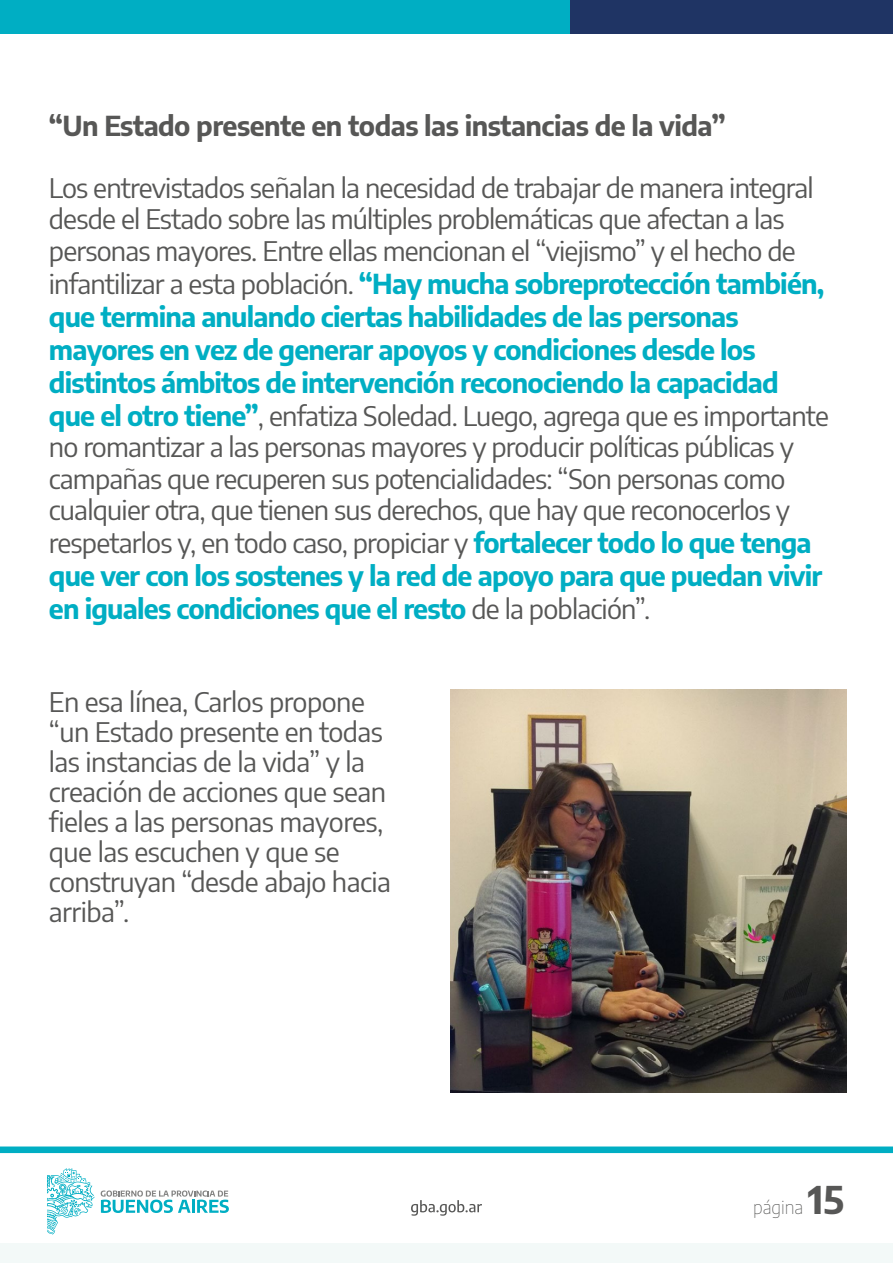
<style>
.page{position:relative;width:893px;height:1263px;background:#fff}
.page>*{position:absolute;margin:0;border:0;box-sizing:border-box;transform-origin:0 0}
.t1{font:27px/32.4px "Encode Sans";letter-spacing:-.03em;color:#575756}
.t2{font:700 27px "Encode Sans";letter-spacing:-.02em;color:#575756}
.t3{font:100 18px "Encode Sans";color:#575756}
.s1{font-weight:700;color:#00aec3}
.s2{font-weight:700;font-size:37.5px}
</style>
<div class="page">
<div style="left:570px;top:0;width:323px;height:33px;background:#1f3464"></div>
<div style="left:0;top:0;width:570px;height:33px;background:#00aec3"></div>
<svg style="left:0;top:1146px;width:893px;height:67px"></svg>
<svg style="left:101px;top:1190px;width:128px;height:23px"></svg>
<svg style="left:47px;top:1168px;width:47px;height:67px"></svg>
<svg style="left:411px;top:1200px;width:71px;height:16px"></svg>
<div style="left:0;top:1243px;width:893px;height:20px;background:#f3f9f8"></div>
<img style="left:451px;top:689px;width:395px;height:403px">
<p class="t2" style="left:49px;top:106px;width:678px">“Un Estado presente en todas las instancias de la vida”</p>
<p class="t1" style="left:49px;top:170px;width:781px">Los entrevistados señalan la necesidad de trabajar de manera integral desde el Estado sobre las múltiples problemáticas que afectan a las personas mayores. Entre ellas mencionan el “viejismo” y el hecho de infantilizar a esta población. <span class="s1">“Hay mucha sobreprotección también, que termina anulando ciertas habilidades de las personas mayores en vez de generar apoyos y condiciones desde los distintos ámbitos de intervención reconociendo la capacidad que el otro tiene”</span>, enfatiza Soledad. Luego, agrega que es importante no romantizar a las personas mayores y producir políticas públicas y campañas que recuperen sus potencialidades: “Son personas como cualquier otra, que tienen sus derechos, que hay que reconocerlos y respetarlos y, en todo caso, propiciar y <span class="s1">fortalecer todo lo que tenga que ver con los sostenes y la red de apoyo para que puedan vivir en iguales condiciones que el resto</span> de la población”.</p>
<p class="t1" style="left:49px;top:686px;width:344px;line-height:30px">En esa línea, Carlos propone “un Estado presente en todas las instancias de la vida” y la creación de acciones que sean fieles a las personas mayores, que las escuchen y que se construyan “desde abajo hacia arriba”.</p>
<p class="t3" style="left:753px;top:1195px;width:92px">página <span class="s2">15</span></p>
</div>
